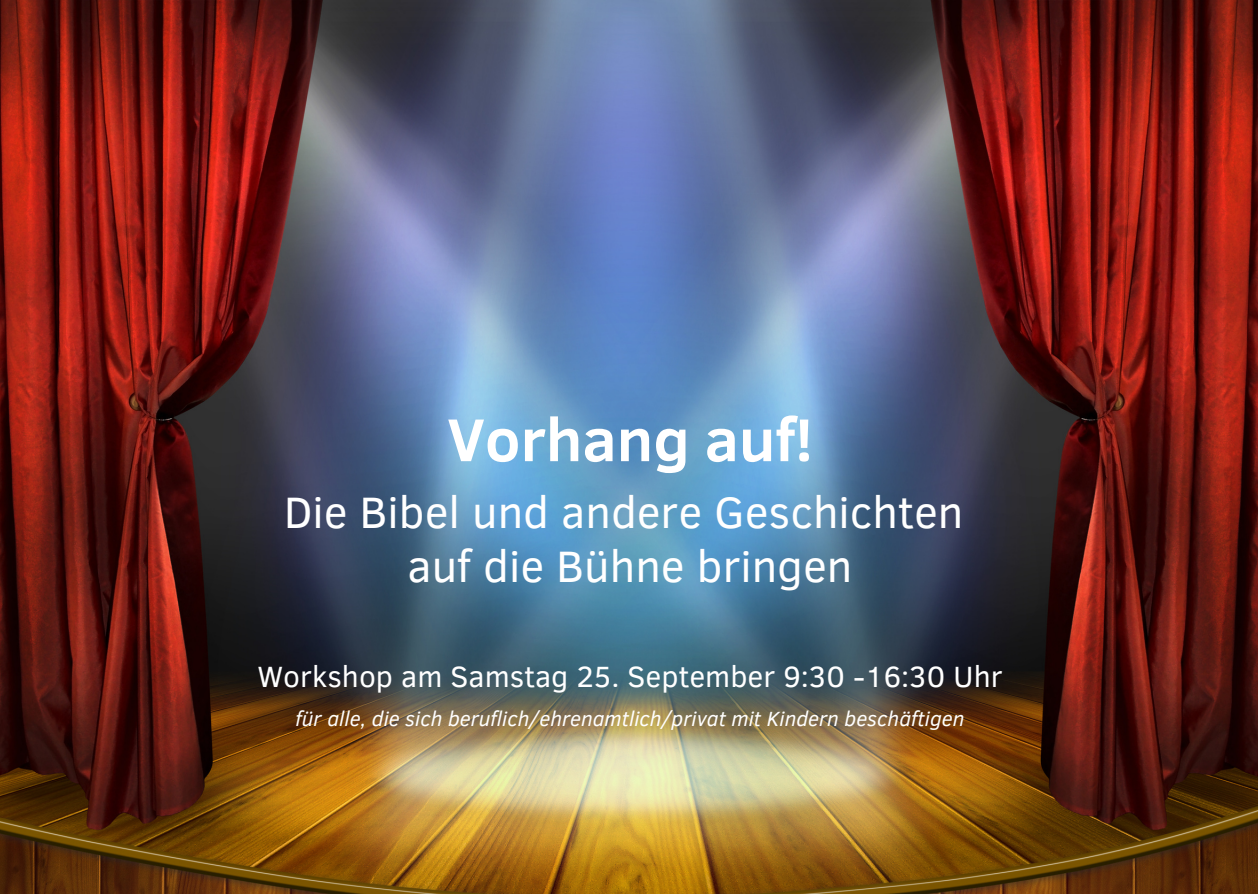
<style>
.page{position:relative;width:1258px;height:894px;background:#fff}
.page>*{position:absolute;margin:0;border:0;box-sizing:border-box;transform-origin:0 0}
.t1{font:700 61.5px "Clear Sans";color:#fff}
.t2{font:45px "Clear Sans";color:#fff}
.t3{font:30px "Clear Sans";color:#fff}
.t4{font:italic 21px "Clear Sans";color:#fff}
</style>
<div class="page">
<img style="left:0;top:0;width:1258px;height:893px">
<p class="t1" style="left:447px;top:395px;width:367px">Vorhang auf!</p>
<p class="t2" style="left:284px;top:479px;width:681px">Die Bibel und andere Geschichten</p>
<p class="t2" style="left:407px;top:533px;width:446px">auf die Bühne bringen</p>
<p class="t3" style="left:257px;top:654px;width:747px">Workshop am Samstag 25. September 9:30 -16:30 Uhr</p>
<p class="t4" style="left:296px;top:702px;width:670px">für alle, die sich beruflich/ehrenamtlich/privat mit Kindern beschäftigen</p>
</div>
